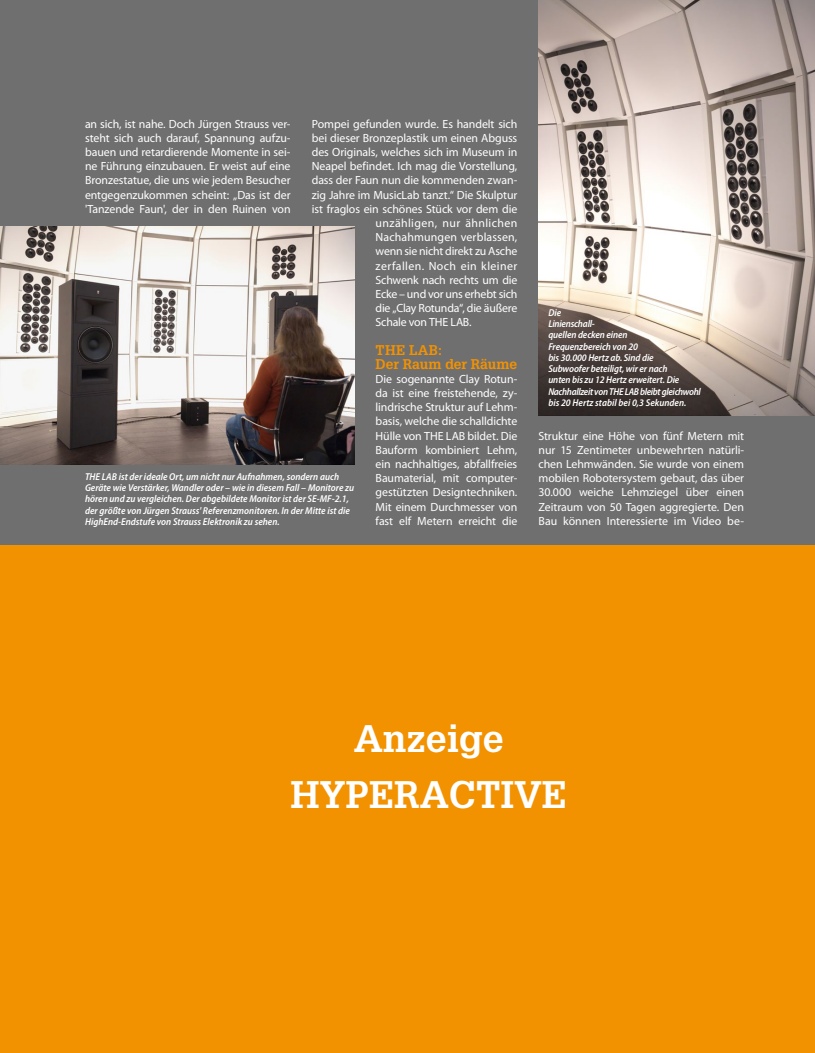
<style>
.page{position:relative;width:815px;height:1053px;background:#fff}
.page>*{position:absolute;margin:0;border:0;box-sizing:border-box;transform-origin:0 0}
.t1{font:700 37.5px/56.8px "Glypha LT Std";color:#fff;text-align:center}
.t2{font:700 13.75px/14.1px "Glypha LT Std";color:#f39200}
.t3{font:11.88px/14.1px "Myriad Pro";letter-spacing:-.005em;color:#fff;text-align:justify}
.t4{font:11.88px "Myriad Pro";letter-spacing:.035em;color:#fff}
.t5{font:11.88px "Myriad Pro";letter-spacing:.03em;color:#fff}
.t6{font:italic 600 semi-condensed 10px/11.2px "Myriad Pro";color:#fff}
</style>
<div class="page">
<div style="left:0;top:0;width:815px;height:1052px;background:#706f6f"></div>
<div style="left:0;top:546px;width:815px;height:506px;background:#f39200"></div>
<img style="left:539px;top:0;width:276px;height:415px">
<img style="left:0;top:227px;width:354px;height:237px">
<p class="t3" style="left:85px;top:116px;width:207px">an sich, ist nahe. Doch Jürgen Strauss ver&shy;steht sich auch darauf, Spannung aufzu&shy;bauen und retardierende Momente in sei&shy;ne Führung einzubauen. Er weist auf eine Bronzestatue, die uns wie jedem Besucher entgegenzukommen scheint: „Das ist der 'Tanzende Faun', der in den Ruinen von</p>
<p class="t3" style="left:312px;top:116px;width:207px">Pompei gefunden wurde. Es handelt sich</p>
<p class="t3" style="left:312px;top:131px;width:207px">bei dieser Bronzeplastik um einen Abguss</p>
<p class="t3" style="left:312px;top:145px;width:207px">des Originals, welches sich im Museum in</p>
<p class="t3" style="left:312px;top:159px;width:207px">Neapel befindet. Ich mag die Vorstellung,</p>
<p class="t3" style="left:312px;top:173px;width:207px">dass der Faun nun die kommenden zwan-</p>
<p class="t3" style="left:312px;top:187px;width:207px">zig Jahre im MusicLab tanzt.“ Die Skulptur</p>
<p class="t3" style="left:312px;top:201px;width:207px">ist fraglos ein schönes Stück vor dem die</p>
<p class="t5" style="left:376px;top:216px;width:143px">unzähligen, nur ähnlichen</p>
<p class="t3" style="left:376px;top:230px;width:143px">Nachahmungen verblassen,</p>
<p class="t3" style="left:376px;top:244px;width:143px">wenn sie nicht direkt zu Asche</p>
<p class="t4" style="left:376px;top:258px;width:143px">zerfallen. Noch ein kleiner</p>
<p class="t3" style="left:376px;top:272px;width:143px">Schwenk nach rechts um die</p>
<p class="t3" style="left:376px;top:287px;width:143px">Ecke – und vor uns erhebt sich</p>
<p class="t3" style="left:376px;top:301px;width:143px">die „Clay Rotunda“, die äußere</p>
<p class="t3" style="left:376px;top:315px;width:98px">Schale von THE LAB.</p>
<p class="t2" style="left:376px;top:342px;width:143px">THE LAB:<br>Der Raum der Räume</p>
<p class="t3" style="left:376px;top:371px;width:143px">Die sogenannte Clay Rotun&shy;da ist eine freistehende, zy&shy;lindrische Struktur auf Lehm&shy;basis, welche die schalldichte Hülle von THE LAB bildet. Die Bauform kombiniert Lehm, ein nachhaltiges, abfallfreies Baumaterial, mit computer&shy;gestützten Designtechniken.<br>Mit einem Durchmesser von fast elf Metern erreicht die</p>
<p class="t6" style="left:85px;top:471px;width:271px">THE LAB ist der ideale Ort, um nicht nur Aufnahmen, sondern auch Geräte wie Verstärker, Wandler oder – wie in diesem Fall – Monitore zu hören und zu vergleichen. Der abgebildete Monitor ist der SE-MF-2.1, der größte von Jürgen Strauss' Referenzmonitoren. In der Mitte ist die HighEnd-Endstufe von Strauss Elektronik zu sehen.</p>
<p class="t6" style="left:548px;top:307px;width:154px">Die<br>Linienschall-<br>quellen decken einen<br>Frequenzbereich von 20<br>bis 30.000 Hertz ab. Sind die<br>Subwoofer beteiligt, wir er nach<br>unten bis zu 12 Hertz erweitert. Die<br>Nachhallzeit von THE LAB bleibt gleichwohl bis 20 Hertz stabil bei 0,3 Sekunden.</p>
<p class="t3" style="left:539px;top:428px;width:207px">Struktur eine Höhe von fünf Metern mit nur 15 Zentimeter unbewehrten natürli&shy;chen Lehmwänden. Sie wurde von einem mobilen Robotersystem gebaut, das über 30.000 weiche Lehmziegel über einen Zeitraum von 50 Tagen aggregierte. Den Bau können Interessierte im Video be-</p>
<h1 class="t1" style="left:291px;top:708px;width:278px">Anzeige<br>HYPERACTIVE</h1>
</div>
